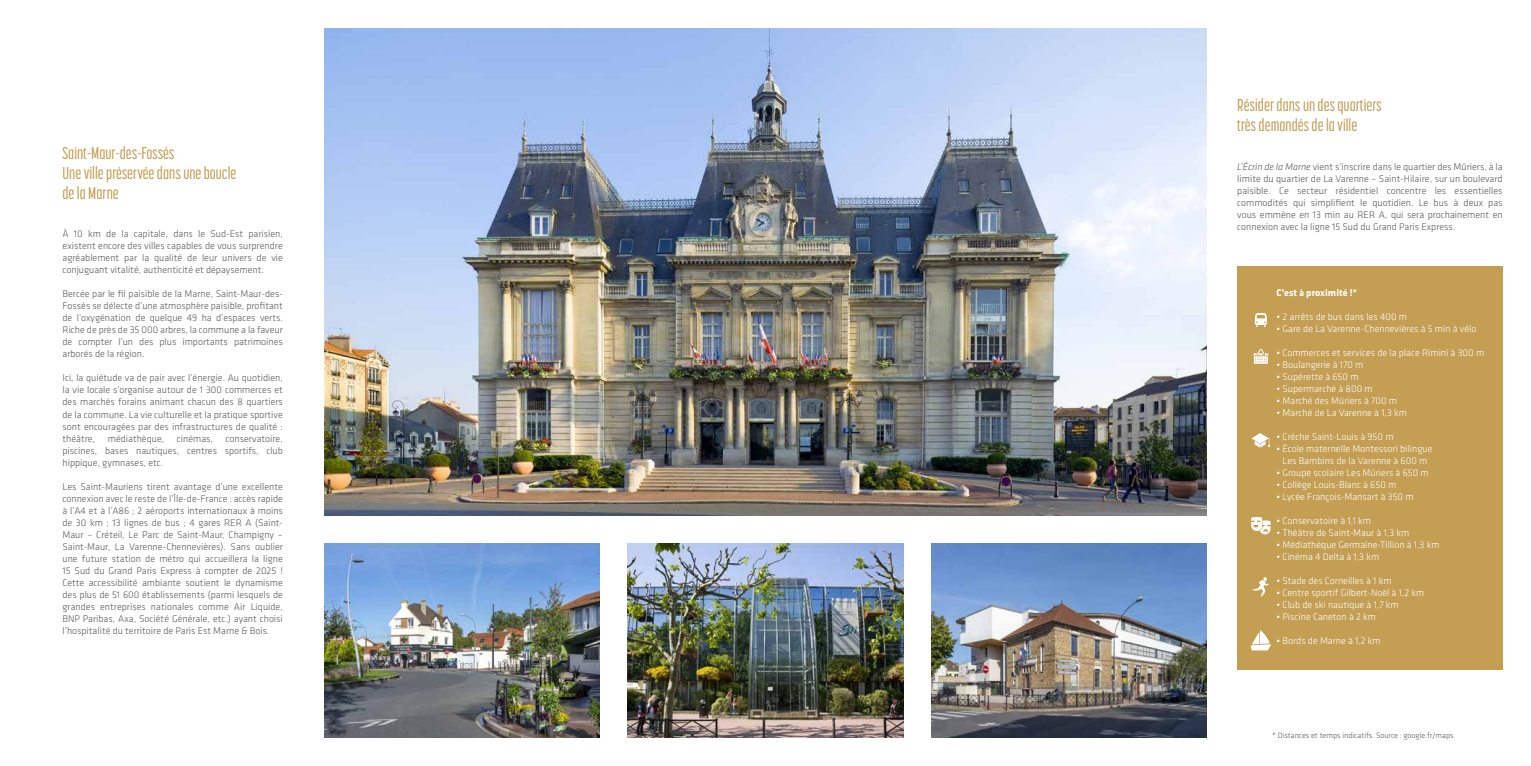
<style>
.page{position:relative;width:1531px;height:766px;background:#fff}
.page>*{position:absolute;margin:0;border:0;box-sizing:border-box;transform-origin:0 0}
.t1{font:500 17px/20px "Korolev Compressed";color:#c39e53}
.t2{font:300 10px/12px "Klavika Basic";color:#585856;text-align:justify}
.t3{font:300 10px/12px "Klavika Basic";color:#fff;text-align:center}
.t4{font:700 10px "Klavika Basic";color:#fff}
.t5{font:300 8px "Klavika Basic";color:#585856}
.s1{font-style:italic}
</style>
<div class="page">
<img style="left:324px;top:543px;width:275px;height:194px">
<img style="left:931px;top:543px;width:276px;height:194px">
<img style="left:628px;top:543px;width:275px;height:194px">
<img style="left:324px;top:28px;width:883px;height:487px">
<div style="left:1237px;top:266px;width:265px;height:404px;background:#c39e53"></div>
<svg style="left:1253px;top:349px;width:15px;height:14px"></svg>
<svg style="left:1251px;top:433px;width:19px;height:14px"></svg>
<svg style="left:1252px;top:577px;width:17px;height:19px"></svg>
<svg style="left:1251px;top:517px;width:19px;height:17px"></svg>
<svg style="left:1255px;top:313px;width:12px;height:14px"></svg>
<svg style="left:1250px;top:630px;width:21px;height:20px"></svg>
<h1 class="t1" style="left:63px;top:143px;width:175px">Saint-Maur-des-Fossés<br>Une ville préservée dans une boucle de la Marne</h1>
<p class="t2" style="left:63px;top:228px;width:222px">À 10 km de la capitale, dans le Sud-Est parisien, existent encore des villes capables de vous surprendre agréablement par la qualité de leur univers de vie conjuguant vitalité, authenticité et dépaysement.</p>
<p class="t2" style="left:63px;top:288px;width:222px">Bercée par le fil paisible de la Marne, Saint-Maur-des-Fossés se délecte d’une atmosphère paisible, profitant de l’oxygénation de quelque 49 ha d’espaces verts.<br>Riche de près de 35 000 arbres, la commune a la faveur de compter l’un des plus importants patrimoines arborés de la région.</p>
<p class="t2" style="left:63px;top:372px;width:222px">Ici, la quiétude va de pair avec l’énergie. Au quotidien, la vie locale s’organise autour de 1 300 commerces et des marchés forains animant chacun des 8 quartiers de la commune. La vie culturelle et la pratique sportive sont encouragées par des infrastructures de qualité : théâtre,</p>
<p class="t2" style="left:108px;top:432px;width:58px">médiathèque,</p>
<p class="t2" style="left:177px;top:432px;width:38px">cinémas,</p>
<p class="t2" style="left:63px;top:432px;width:222px;text-indent:163px">conservatoire, piscines, bases nautiques, centres sportifs, club hippique, gymnases, etc.</p>
<p class="t2" style="left:63px;top:480px;width:222px">Les Saint-Mauriens tirent avantage d’une excellente connexion avec le reste de l’Île-de-France : accès rapide à l’A4 et à l’A86 ; 2 aéroports internationaux à moins de 30 km ; 13 lignes de bus ; 4 gares RER A (Saint-Maur – Créteil, Le Parc de Saint-Maur, Champigny – Saint-Maur, La Varenne-Chennevières). Sans oublier une future station de métro qui accueillera la ligne 15 Sud du Grand Paris Express à compter de 2025 !<br>Cette accessibilité ambiante soutient le dynamisme des plus de 51 600 établissements (parmi lesquels de grandes entreprises nationales comme Air Liquide, BNP Paribas, Axa, Société Générale, etc.) ayant choisi l’hospitalité du territoire de Paris Est Marne &amp; Bois.</p>
<h1 class="t1" style="left:1237px;top:95px;width:146px">Résider dans un des quartiers très demandés de la ville</h1>
<p class="t2" style="left:1237px;top:160px;width:267px"><span class="s1">L’Écrin de la Marne</span> vient s’inscrire dans le quartier des Mûriers, à la limite du quartier de La Varenne – Saint-Hilaire, sur un boulevard paisible. Ce secteur résidentiel concentre les essentielles commodités qui simplifient le quotidien. Le bus à deux pas vous emmène en 13 min au RER A, qui sera prochainement en connexion avec la ligne 15 Sud du Grand Paris Express.</p>
<p class="t4" style="left:1276px;top:285px;width:82px">C’est à proximité !*</p>
<p class="t3" style="left:1276px;top:310px;width:132px">• 2 arrêts de bus dans les 400 m</p>
<p class="t3" style="left:1276px;top:322px;width:201px">• Gare de La Varenne-Chennevières à 5 min à vélo</p>
<p class="t3" style="left:1276px;top:346px;width:209px">• Commerces et services de la place Rimini à 300 m</p>
<p class="t3" style="left:1276px;top:358px;width:88px">• Boulangerie à 170 m</p>
<p class="t3" style="left:1276px;top:370px;width:83px">• Supérette à 650 m</p>
<p class="t3" style="left:1276px;top:382px;width:98px">• Supermarché à 800 m</p>
<p class="t3" style="left:1276px;top:394px;width:122px">• Marché des Mûriers à 700 m</p>
<p class="t3" style="left:1276px;top:406px;width:132px">• Marché de La Varenne à 1,3 km</p>
<p class="t3" style="left:1276px;top:430px;width:118px">• Crèche Saint-Louis à 950 m</p>
<p class="t3" style="left:1276px;top:442px;width:157px">• École maternelle Montessori bilingue<br>Les Bambins de la Varenne à 600 m</p>
<p class="t3" style="left:1276px;top:466px;width:154px">• Groupe scolaire Les Mûriers à 650 m</p>
<p class="t3" style="left:1276px;top:478px;width:121px">• Collège Louis-Blanc à 650 m</p>
<p class="t3" style="left:1276px;top:490px;width:139px">• Lycée François-Mansart à 350 m</p>
<p class="t3" style="left:1276px;top:514px;width:96px">• Conservatoire à 1,1 km</p>
<p class="t3" style="left:1276px;top:526px;width:134px">• Théâtre de Saint-Maur à 1,3 km</p>
<p class="t3" style="left:1276px;top:538px;width:165px">• Médiathèque Germaine-Tillion à 1,3 km</p>
<p class="t3" style="left:1276px;top:550px;width:104px">• Cinéma 4 Delta à 1,3 km</p>
<p class="t3" style="left:1276px;top:574px;width:117px">• Stade des Corneilles à 1 km</p>
<p class="t3" style="left:1276px;top:586px;width:149px">• Centre sportif Gilbert-Noël à 1,2 km</p>
<p class="t3" style="left:1276px;top:598px;width:124px">• Club de ski nautique à 1,7 km</p>
<p class="t3" style="left:1276px;top:610px;width:101px">• Piscine Caneton à 2 km</p>
<p class="t3" style="left:1276px;top:634px;width:106px">• Bords de Marne à 1,2 km</p>
<p class="t5" style="left:1272px;top:730px;width:183px">* Distances et temps indicatifs. Source : google.fr/maps</p>
</div>
